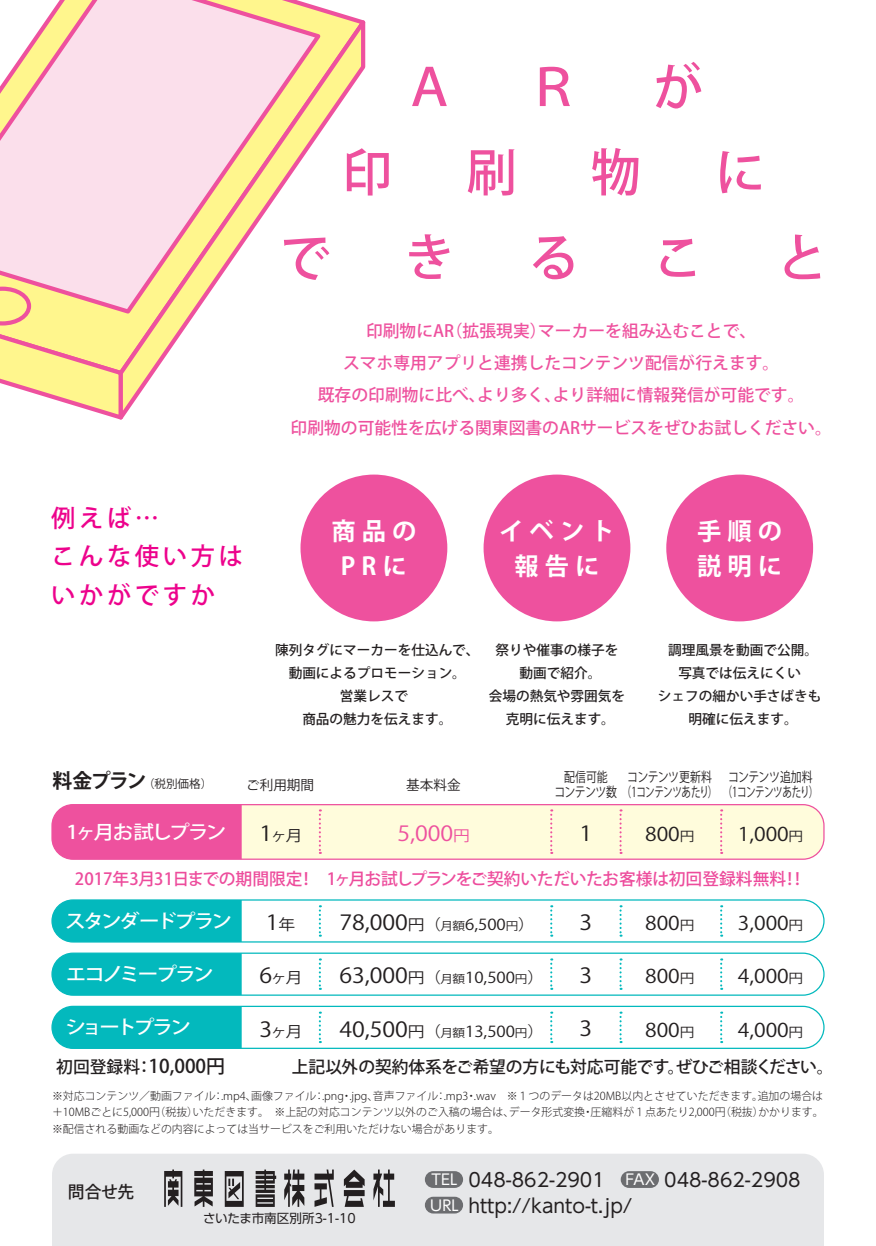
<style>
.page{position:relative;width:876px;height:1246px;background:#fff}
.page>*{position:absolute;margin:0;border:0;box-sizing:border-box;transform-origin:0 0}
.t1{font:50.55px "Koz Go Pr 6 N Medium 90 pv RKSJ H";color:#ee519e}
.t2{font:24.3px/35.1px "Koz Go Pr 6 N Bold 90 pv RKSJ H";letter-spacing:.25em;color:#fff;text-align:center}
.t3{font:24.3px/38.1px "Koz Go Pr 6 N Medium 90 pv RKSJ H";letter-spacing:.15em;color:#ed028c}
.t4{font:20.7px "Koz Go Pr 6 N Regular 90 pv RKSJ H";color:#231f20;scale:1.11 1}
.t5{font:20.7px "Koz Go Pr 6 N Regular 90 pv RKSJ H";color:#ee519e;scale:1.11 1}
.t6{font:19.95px "Koz Go Pr 6 N Bold 90 pv RKSJ H";letter-spacing:-.075em;color:#231f20}
.t7{font:18.9px/25.7px "UD Shin Go Pro Regular 90 pv RKSJ H";color:#231f20}
.t8{font:18.9px "Koz Go Pr 6 N Regular 90 pv RKSJ H";color:#231f20;scale:1.11 1}
.t9{font:18.9px "Koz Go Pr 6 N Medium 90 pv RKSJ H";letter-spacing:-.12em;color:#fff;scale:1.09 1}
.t10{font:18.9px "Koz Go Pr 6 N Medium 90 pv RKSJ H";color:#231f20}
.t11{font:18.9px "Koz Go Pr 6 N Medium 90 pv RKSJ H";letter-spacing:-.15em;color:#fff;scale:1.09 1}
.t12{font:16.8px/32.2px "Koz Go Pr 6 N Medium 90 pv RKSJ H";color:#ee519e;text-align:center}
.t13{font:16.8px "Koz Go Pr 6 N Medium 90 pv RKSJ H";letter-spacing:-.01em;color:#ed4c9c}
.t14{font:16.8px "Koz Go Pr 6 N Medium 90 pv RKSJ H";letter-spacing:-.01em;color:#231f20}
.t15{font:15.15px "Koz Go Pr 6 N Regular 90 pv RKSJ H";color:#231f20;scale:1.11 1}
.t16{font:13.65px/23.1px "Koz Go Pr 6 N Medium 90 pv RKSJ H";color:#231f20;text-align:center}
.t17{font:13.65px/15.8px "Koz Go Pr 6 N Regular 90 pv RKSJ H";letter-spacing:-.04em;color:#231f20;scale:.8 1}
.t18{font:13.65px "Koz Go Pr 6 N Regular 90 pv RKSJ H";letter-spacing:-.04em;color:#231f20}
.t19{font:12.6px "UD Shin Go Pro Regular 90 pv RKSJ H";color:#231f20}
.t20{font:11.55px "Koz Go Pr 6 N Regular 90 pv RKSJ H";color:#231f20}
.t21{font:10.95px/16.8px "Koz Go Pr 6 N Light 90 pv RKSJ H";color:#231f20;text-align:justify}
.s1{font-size:20.7px}
.s2{font-size:15.15px}
.s3{font-size:13.2px}
.s4{font-size:11.4px}
.s5{font-size:16.8px}
.s6{font-size:14.7px;color:#fff}
</style>
<div class="page">
<div style="left:52px;top:1154px;width:772px;height:92px;background:#e6e7e9"></div>
<div style="left:51px;top:899px;width:774px;height:43px;border:1px solid #03b9bd;border-radius:21px"></div>
<div style="left:51px;top:952px;width:774px;height:44px;border:1px solid #03b9bd;border-radius:21px"></div>
<div style="left:51px;top:1006px;width:774px;height:43px;border:1px solid #03b9bd;border-radius:21px"></div>
<div style="left:52px;top:805px;width:772px;height:54px;background:#fffcdc;border-radius:21px"></div>
<div style="left:51px;top:804px;width:774px;height:56px;border:1px solid #ee519e;border-radius:21px"></div>
<div style="left:52px;top:900px;width:190px;height:42px;background:#03b9bd"></div>
<div style="left:52px;top:953px;width:190px;height:42px;background:#03b9bd"></div>
<div style="left:52px;top:1006px;width:190px;height:42px;background:#03b9bd"></div>
<svg style="left:125px;top:9px;width:241px;height:406px"></svg>
<svg style="left:0;top:0;width:325px;height:317px"></svg>
<svg style="left:0;top:287px;width:125px;height:133px"></svg>
<div style="left:300px;top:475px;width:147px;height:146px;background:#ee519e;border-radius:50%"></div>
<div style="left:484px;top:475px;width:146px;height:146px;background:#ee519e;border-radius:50%"></div>
<div style="left:666px;top:475px;width:147px;height:146px;background:#ee519e;border-radius:50%"></div>
<svg style="left:164px;top:1169px;width:18px;height:38px"></svg>
<svg style="left:194px;top:1169px;width:19px;height:38px"></svg>
<svg style="left:225px;top:1171px;width:19px;height:36px"></svg>
<svg style="left:256px;top:1169px;width:20px;height:38px"></svg>
<svg style="left:284px;top:1169px;width:20px;height:38px"></svg>
<svg style="left:314px;top:1169px;width:20px;height:38px"></svg>
<svg style="left:344px;top:1169px;width:21px;height:38px"></svg>
<svg style="left:373px;top:1169px;width:22px;height:38px"></svg>
<div style="left:52px;top:805px;width:190px;height:54px;background:#ee519e"></div>
<svg style="left:319px;top:905px;width:2px;height:32px"></svg>
<svg style="left:319px;top:958px;width:2px;height:32px"></svg>
<svg style="left:319px;top:1011px;width:2px;height:32px"></svg>
<svg style="left:319px;top:809px;width:2px;height:45px"></svg>
<svg style="left:550px;top:905px;width:2px;height:32px"></svg>
<svg style="left:550px;top:958px;width:2px;height:32px"></svg>
<svg style="left:550px;top:1011px;width:2px;height:32px"></svg>
<svg style="left:550px;top:809px;width:2px;height:45px"></svg>
<svg style="left:619px;top:905px;width:3px;height:32px"></svg>
<svg style="left:619px;top:809px;width:3px;height:45px"></svg>
<svg style="left:619px;top:958px;width:3px;height:32px"></svg>
<svg style="left:619px;top:1011px;width:3px;height:32px"></svg>
<svg style="left:720px;top:905px;width:2px;height:32px"></svg>
<svg style="left:720px;top:809px;width:2px;height:45px"></svg>
<svg style="left:720px;top:958px;width:2px;height:32px"></svg>
<svg style="left:720px;top:1011px;width:2px;height:32px"></svg>
<div style="left:425px;top:1171px;width:38px;height:17px;background:#6c6d70;border-radius:8px"></div>
<div style="left:425px;top:1197px;width:38px;height:16px;background:#6c6d70;border-radius:8px"></div>
<div style="left:621px;top:1171px;width:38px;height:17px;background:#6c6d70;border-radius:8px"></div>
<h1 class="t1" style="left:404px;top:59px;width:52px">Ａ</h1>
<h1 class="t1" style="left:528px;top:59px;width:52px">Ｒ</h1>
<h1 class="t1" style="left:653px;top:59px;width:52px">が</h1>
<h1 class="t1" style="left:342px;top:144px;width:52px">印</h1>
<h1 class="t1" style="left:466px;top:144px;width:52px">刷</h1>
<h1 class="t1" style="left:591px;top:144px;width:52px">物</h1>
<h1 class="t1" style="left:715px;top:144px;width:52px">に</h1>
<h1 class="t1" style="left:280px;top:229px;width:52px">で</h1>
<h1 class="t1" style="left:404px;top:229px;width:52px">き</h1>
<h1 class="t1" style="left:528px;top:229px;width:52px">る</h1>
<h1 class="t1" style="left:653px;top:229px;width:52px">こ</h1>
<h1 class="t1" style="left:777px;top:229px;width:52px">と</h1>
<h2 class="t3" style="left:51px;top:500px;width:193px">例えば…<br>こんな使い方はいかがですか</h2>
<h3 class="t12" style="left:291px;top:315px;width:543px">印刷物にAR（拡張現実）マーカーを組み込むことで、<br>スマホ専用アプリと連携したコンテンツ配信が行えます。<br>既存の印刷物に比べ、より多く、より詳細に情報発信が可能です。<br>印刷物の可能性を広げる関東図書のARサービスをぜひお試しください。</h3>
<h2 class="t2" style="left:331px;top:514px;width:87px">商品の<br>PRに</h2>
<h2 class="t2" style="left:499px;top:514px;width:117px">イベント報告に</h2>
<p class="t16" style="left:275px;top:639px;width:206px">陳列タグにマーカーを仕込んで、動画によるプロモーション。<br>営業レスで<br>商品の魅力を伝えます。</p>
<p class="t16" style="left:489px;top:639px;width:138px">祭りや催事の様子を動画で紹介。<br>会場の熱気や雰囲気を克明に伝えます。</p>
<h2 class="t2" style="left:697px;top:514px;width:87px;text-align:left">手順の説明に</h2>
<p class="t16" style="left:658px;top:639px;width:165px">調理風景を動画で公開。写真では伝えにくい<br>シェフの細かい手さばきも明確に伝えます。</p>
<p class="t17" style="left:554px;top:769px;width:331px;text-indent:174px">コンテンツ追加料コンテンツ数（1コンテンツあたり）（1コンテンツあたり）</p>
<h3 class="t6" style="left:52px;top:769px;width:95px">料金プラン</h3>
<p class="t17" style="left:564px;top:769px;width:56px">配信可能</p>
<p class="t17" style="left:627px;top:769px;width:107px">コンテンツ更新料</p>
<p class="t20" style="left:143px;top:777px;width:71px">（税別価格）</p>
<p class="t18" style="left:246px;top:777px;width:70px">ご利用期間</p>
<p class="t18" style="left:406px;top:777px;width:56px">基本料金</p>
<h3 class="t9" style="left:67px;top:821px;width:148px">1ヶ月お試しプラン</h3>
<h3 class="t15" style="left:259px;top:827px;width:40px"><span class="s1">1</span>ヶ月</h3>
<h3 class="t5" style="left:397px;top:822px;width:67px">5,000<span class="s2">円</span></h3>
<h3 class="t8" style="left:738px;top:823px;width:60px">1,000<span class="s3">円</span></h3>
<h3 class="t4" style="left:580px;top:822px;width:13px">1</h3>
<h3 class="t8" style="left:645px;top:823px;width:46px">800<span class="s3">円</span></h3>
<h3 class="t13" style="left:75px;top:869px;width:732px">2017年3月31日までの期間限定！　1ヶ月お試しプランをご契約いただいたお客様は初回登録料無料！！</h3>
<h3 class="t9" style="left:65px;top:910px;width:154px">スタンダードプラン</h3>
<h3 class="t9" style="left:66px;top:963px;width:137px">エコノミープラン</h3>
<h3 class="t11" style="left:65px;top:1016px;width:117px">ショートプラン</h3>
<h3 class="t4" style="left:580px;top:911px;width:13px">3</h3>
<h3 class="t4" style="left:580px;top:964px;width:13px">3</h3>
<h3 class="t4" style="left:580px;top:1017px;width:13px">3</h3>
<h3 class="t15" style="left:339px;top:916px;width:178px"><span class="s1">78,000</span>円 （<span class="s4">月額</span>6,500<span class="s4">円</span>）</h3>
<h3 class="t15" style="left:339px;top:969px;width:186px"><span class="s1">63,000</span>円 （<span class="s4">月額</span>10,500<span class="s4">円</span>）</h3>
<h3 class="t15" style="left:339px;top:1022px;width:186px"><span class="s1">40,500</span>円 （<span class="s4">月額</span>13,500<span class="s4">円</span>）</h3>
<h3 class="t4" style="left:266px;top:911px;width:28px">1<span class="s2">年</span></h3>
<h3 class="t15" style="left:259px;top:969px;width:40px"><span class="s1">6</span>ヶ月</h3>
<h3 class="t15" style="left:259px;top:1022px;width:40px"><span class="s1">3</span>ヶ月</h3>
<h3 class="t8" style="left:738px;top:912px;width:60px">3,000<span class="s3">円</span></h3>
<h3 class="t8" style="left:645px;top:912px;width:46px">800<span class="s3">円</span></h3>
<h3 class="t8" style="left:645px;top:966px;width:46px">800<span class="s3">円</span></h3>
<h3 class="t8" style="left:645px;top:1019px;width:46px">800<span class="s3">円</span></h3>
<h3 class="t8" style="left:738px;top:966px;width:60px">4,000<span class="s3">円</span></h3>
<h3 class="t8" style="left:738px;top:1019px;width:60px">4,000<span class="s3">円</span></h3>
<h3 class="t10" style="left:56px;top:1055px;width:170px"><span class="s5">初回登録料：</span>10,000円</h3>
<h3 class="t14" style="left:292px;top:1057px;width:543px">上記以外の契約体系をご希望の方にも対応可能です。ぜひご相談ください。</h3>
<p class="t21" style="left:52px;top:1087px;width:773px">※対応コンテンツ／動画ファイル：.mp4、画像ファイル：.png・.jpg、音声ファイル：.mp3・.wav　※１つのデータは20MB以内とさせていただきます。追加の場合は＋10MBごとに5,000円（税抜）いただきます。　※上記の対応コンテンツ以外のご入稿の場合は、データ形式変換・圧縮料が１点あたり2,000円（税抜）かかります。※配信される動画などの内容によっては当サービスをご利用いただけない場合があります。</p>
<h3 class="t7" style="left:430px;top:1166px;width:204px"><span class="s6">TEL</span> 048-862-2901<br><span class="s6">URL</span> http://kanto-t.jp/</h3>
<h3 class="t7" style="left:626px;top:1166px;width:177px"><span class="s6">FAX</span> 048-862-2908</h3>
<h3 class="t14" style="left:68px;top:1182px;width:68px">問合せ先</h3>
<p class="t19" style="left:203px;top:1208px;width:154px">さいたま市南区別所3-1-10</p>
</div>
